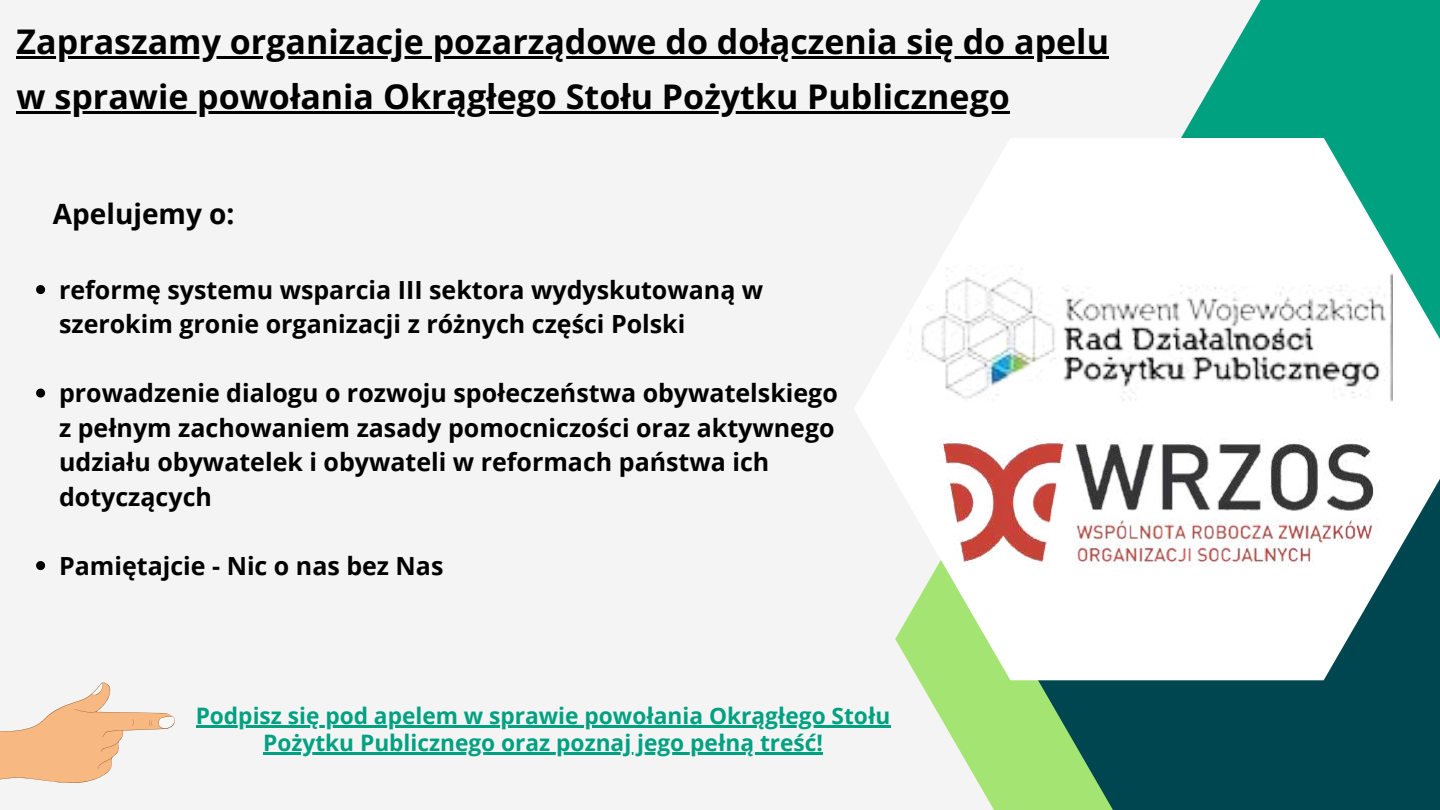
<style>
.page{position:relative;width:1440px;height:810px;background:#f4f4f4}
.page>*{position:absolute;margin:0;border:0;box-sizing:border-box;transform-origin:0 0}
.t1{font:700 34px/54.8px "Open Sans";color:#000}
.t2{font:700 28px "Open Sans";color:#000}
.t3{font:700 25px/34.5px "Open Sans";color:#000}
.t4{font:700 22.7px/27px "Open Sans";color:#00a181;text-align:center}
</style>
<div class="page">
<svg style="left:919px;top:680px;width:119px;height:130px;fill:#a4e473"></svg>
<div style="left:1038px;top:402px;width:402px;height:408px;background:#004651"></div>
<svg style="left:1181px;top:0;width:259px;height:138px;fill:#00a181"></svg>
<svg style="left:855px;top:138px;width:585px;height:542px;fill:#fff"></svg>
<img style="left:907px;top:265px;width:485px;height:147px">
<svg style="left:0;top:683px;width:175px;height:100px"></svg>
<img style="left:922px;top:422px;width:471px;height:159px">
<hr style="left:17px;top:56px;width:1092px;height:3px;background:#000">
<hr style="left:17px;top:111px;width:993px;height:3px;background:#000">
<svg style="left:36px;top:285px;width:9px;height:9px"></svg>
<svg style="left:36px;top:389px;width:9px;height:9px"></svg>
<svg style="left:36px;top:561px;width:9px;height:9px"></svg>
<hr style="left:196px;top:725px;width:694px;height:3px;background:#00a181">
<hr style="left:263px;top:752px;width:560px;height:3px;background:#00a181">
<h1 class="t1" style="left:17px;top:13px;width:1094px">Zapraszamy organizacje pozarządowe do dołączenia się do apelu w sprawie powołania Okrągłego Stołu Pożytku Publicznego</h1>
<p class="t2" style="left:53px;top:194px;width:183px">Apelujemy o:</p>
<p class="t3" style="left:59px;top:272px;width:706px">reformę systemu wsparcia III sektora wydyskutowaną w szerokim gronie organizacji z różnych części Polski</p>
<p class="t3" style="left:59px;top:375px;width:780px">prowadzenie dialogu o rozwoju społeczeństwa obywatelskiego z pełnym zachowaniem zasady pomocniczości oraz aktywnego udziału obywatelek i obywateli w reformach państwa ich dotyczących</p>
<p class="t3" style="left:59px;top:548px;width:386px">Pamiętajcie - Nic o nas bez Nas</p>
<p class="t4" style="left:196px;top:702px;width:696px">Podpisz się pod apelem w sprawie powołania Okrągłego Stołu<br>Pożytku Publicznego oraz poznaj jego pełną treść!</p>
</div>
